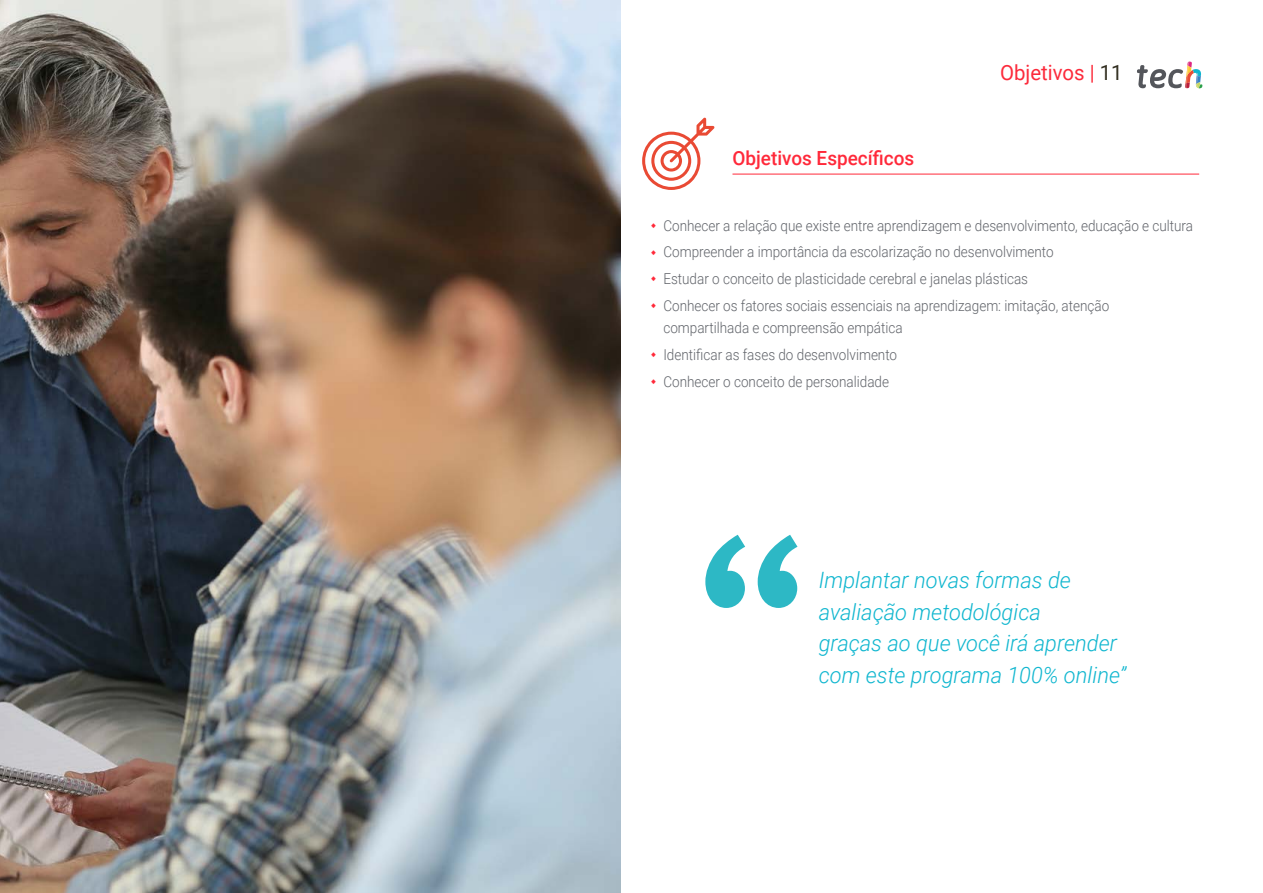
<style>
.page{position:relative;width:1263px;height:893px;background:#fff}
.page>*{position:absolute;margin:0;border:0;box-sizing:border-box;transform-origin:0 0}
.t1{font:italic 300 22.5px/31.5px "Roboto";color:#0fb6cf}
.t2{font:21px "Roboto";color:#fc2a3b}
.t3{font:500 19.5px "Roboto";color:#ff293a}
.t4{font:300 15px/26.7px "Roboto";color:#61646a;scale:.9 1}
.s1{color:#312e20}
</style>
<div class="page">
<img style="left:0;top:0;width:621px;height:893px">
<svg style="left:1137px;top:62px;width:65px;height:27px"></svg>
<svg style="left:705px;top:535px;width:92px;height:73px"></svg>
<hr style="left:732px;top:174px;width:467px;height:1px;background:#ff293a">
<svg style="left:642px;top:118px;width:72px;height:72px"></svg>
<h3 class="t3" style="left:732px;top:144px;width:183px">Objetivos Específicos</h3>
<h2 class="t2" style="left:1000px;top:57px;width:124px">Objetivos | <span class="s1">11</span></h2>
<p class="t4" style="left:663px;top:211px;width:590px">Conhecer a relação que existe entre aprendizagem e desenvolvimento, educação e cultura Compreender a importância da escolarização no desenvolvimento<br>Estudar o conceito de plasticidade cerebral e janelas plásticas<br>Conhecer os fatores sociais essenciais na aprendizagem: imitação, atenção</p>
<p class="t4" style="left:663px;top:314px;width:267px">compartilhada e compreensão empática<br>Identificar as fases do desenvolvimento<br>Conhecer o conceito de personalidade</p>
<h1 class="t1" style="left:819px;top:564px;width:309px">Implantar novas formas de avaliação metodológica<br>graças ao que você irá aprender com este programa 100% online”</h1>
</div>
